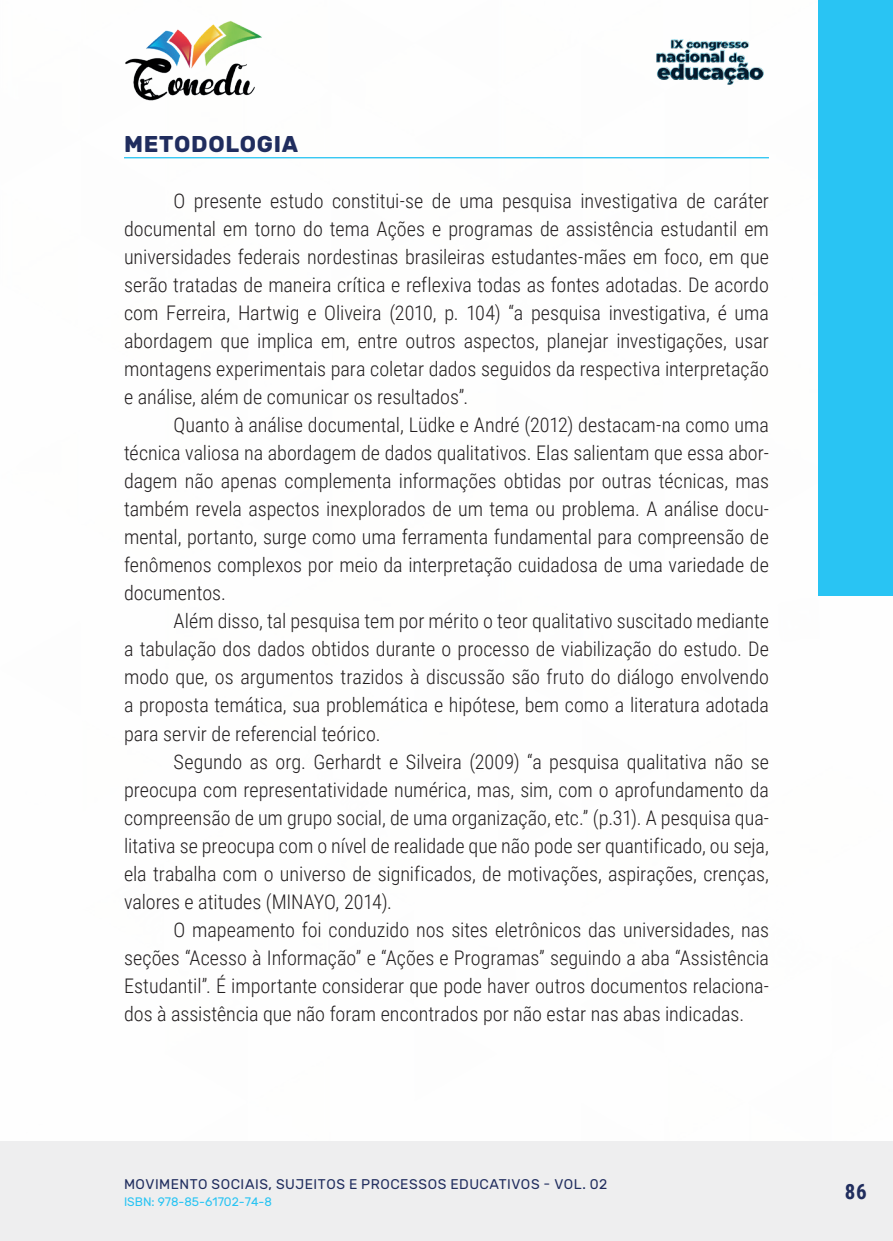
<style>
.page{position:relative;width:893px;height:1241px;background:#fff}
.page>*{position:absolute;margin:0;border:0;box-sizing:border-box;transform-origin:0 0}
._10_SUBTITULO{font:700 22.75px "Rubik";letter-spacing:.03em;color:#202d5e}
.t1{font:700 21px "Roboto Condensed";color:#202d5e}
._9_CORPO{font:300 20.12px/28px "Roboto Condensed";color:#231f20;text-align:justify}
.t2{font:14px "Rubik";letter-spacing:.035em;color:#202d5e}
.t3{font:12.25px "Rubik";color:#29c4f3}
</style>
<div class="page">
<div style="left:0;top:1141px;width:893px;height:99px;background:#eeeeef"></div>
<div style="left:819px;top:0;width:74px;height:595px;background:#29c4f3"></div>
<img style="left:125px;top:20px;width:137px;height:81px">
<img style="left:656px;top:39px;width:108px;height:46px">
<hr style="left:124px;top:157px;width:645px;height:1px;background:#29c4f3">
<p class="_10_SUBTITULO" style="left:124px;top:131px;width:176px">METODOLOGIA</p>
<p class="_9_CORPO" style="left:124px;top:186px;width:646px;text-indent:50px">O presente estudo constitui-se de uma pesquisa investigativa de caráter documental em torno do tema Ações e programas de assistência estudantil em universidades federais nordestinas brasileiras estudantes-mães em foco, em que serão tratadas de maneira crítica e reflexiva todas as fontes adotadas. De acordo com Ferreira, Hartwig e Oliveira (2010, p. 104) “a pesquisa investigativa, é uma abordagem que implica em, entre outros aspectos, planejar investigações, usar montagens experimentais para coletar dados seguidos da respectiva interpretação e análise, além de comunicar os resultados”.</p>
<p class="_9_CORPO" style="left:124px;top:410px;width:646px;text-indent:50px">Quanto à análise documental, Lüdke e André (2012) destacam-na como uma técnica valiosa na abordagem de dados qualitativos. Elas salientam que essa abor&shy;dagem não apenas complementa informações obtidas por outras técnicas, mas também revela aspectos inexplorados de um tema ou problema. A análise docu&shy;mental, portanto, surge como uma ferramenta fundamental para compreensão de fenômenos complexos por meio da interpretação cuidadosa de uma variedade de documentos.</p>
<p class="_9_CORPO" style="left:124px;top:606px;width:646px;text-indent:50px">Além disso, tal pesquisa tem por mérito o teor qualitativo suscitado mediante a tabulação dos dados obtidos durante o processo de viabilização do estudo. De modo que, os argumentos trazidos à discussão são fruto do diálogo envolvendo a proposta temática, sua problemática e hipótese, bem como a literatura adotada para servir de referencial teórico.</p>
<p class="_9_CORPO" style="left:124px;top:746px;width:646px;text-indent:50px">Segundo as org. Gerhardt e Silveira (2009) “a pesquisa qualitativa não se preocupa com representatividade numérica, mas, sim, com o aprofundamento da compreensão de um grupo social, de uma organização, etc.” (p.31). A pesquisa qua&shy;litativa se preocupa com o nível de realidade que não pode ser quantificado, ou seja, ela trabalha com o universo de significados, de motivações, aspirações, crenças, valores e atitudes (MINAYO, 2014).</p>
<p class="_9_CORPO" style="left:124px;top:914px;width:646px;text-indent:50px">O mapeamento foi conduzido nos sites eletrônicos das universidades, nas seções “Acesso à Informação” e “Ações e Programas” seguindo a aba “Assistência Estudantil”. É importante considerar que pode haver outros documentos relaciona&shy;dos à assistência que não foram encontrados por não estar nas abas indicadas.</p>
<p class="t2" style="left:124px;top:1175px;width:485px">MOVIMENTO SOCIAIS, SUJEITOS E PROCESSOS EDUCATIVOS - VOL. 02</p>
<p class="t3" style="left:124px;top:1194px;width:149px">ISBN: 978-85-61702-74-8</p>
<p class="t1" style="left:845px;top:1176px;width:23px">86</p>
</div>
